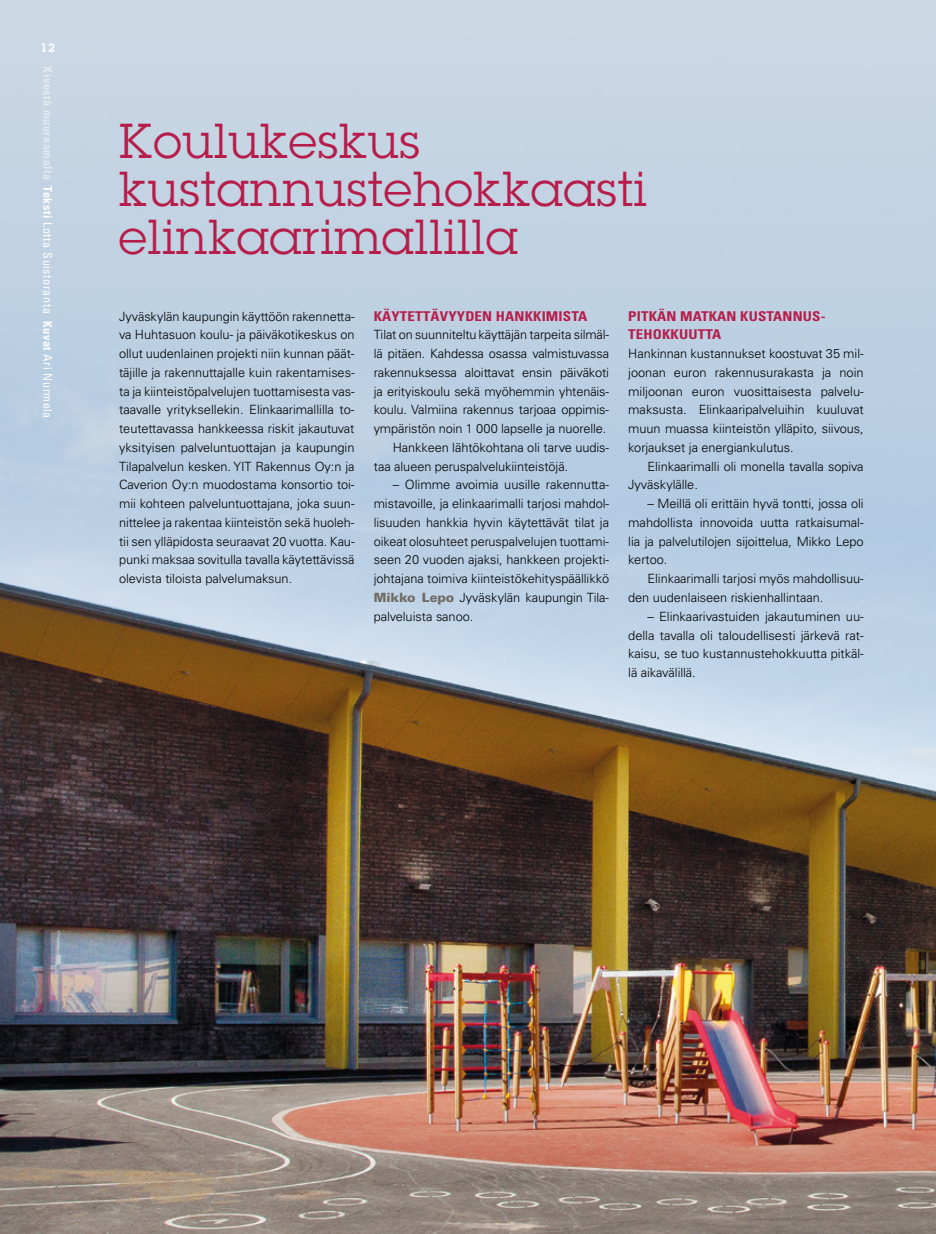
<style>
.page{position:relative;width:936px;height:1234px;background:#fff}
.page>*{position:absolute;margin:0;border:0;box-sizing:border-box;transform-origin:0 0}
.t1{font:48px/48px "Lubalin Graph LT";letter-spacing:.02em;color:#b71d4a}
.t2{font:700 condensed 13.5px/18.8px "Univers LT";letter-spacing:.01em;color:#b71d4a;scale:1.11 1}
.t3{font:300 12.75px/18.8px "Univers LT";letter-spacing:-.005em;color:#000;text-align:justify}
.t4{font:700 condensed 12px "Univers LT";letter-spacing:.05em;color:#fff}
.t5{font:600 12px "Lubalin Graph LT";color:#fff}
.s1{font-weight:400}
.s2{font-weight:900;color:#6f6b62}
</style>
<div class="page">
<img style="left:0;top:0;width:935px;height:1233px">
<p class="t5" style="left:41px;top:40px;width:16px">12</p>
<p class="t4" style="left:55px;top:66px;width:353px;rotate:90deg">KIVESTÄ MUURAAMALLA TEKSTI <span class="s1">Lotta Suistoranta</span> KUVAT <span class="s1">Ari Nurmela</span></p>
<h1 class="t1" style="left:119px;top:116px;width:529px">Koulukeskus kustannustehokkaasti elinkaarimallilla</h1>
<p class="t3" style="left:119px;top:306px;width:237px">Jyväskylän kaupungin käyttöön rakennetta&shy;va Huhtasuon koulu- ja päiväkotikeskus on ollut uudenlainen projekti niin kunnan päät&shy;täjille ja rakennuttajalle kuin rakentamises&shy;ta ja kiinteistöpalvelujen tuottamisesta vas&shy;taavalle yrityksellekin. Elinkaarimallilla to&shy;teutettavassa hankkeessa riskit jakautuvat yksityisen palveluntuottajan ja kaupungin Tilapalvelun kesken. YIT Rakennus Oy:n ja Caverion Oy:n muodostama konsortio toi&shy;mii kohteen palveluntuottajana, joka suun&shy;nittelee ja rakentaa kiinteistön sekä huoleh&shy;tii sen ylläpidosta seuraavat 20 vuotta. Kau&shy;punki maksaa sovitulla tavalla käytettävissä olevista tiloista palvelumaksun.</p>
<p class="t2" style="left:373px;top:306px;width:194px">KÄYTETTÄVYYDEN HANKKIMISTA</p>
<p class="t3" style="left:373px;top:325px;width:237px">Tilat on suunniteltu käyttäjän tarpeita silmäl-</p>
<p class="t3" style="left:373px;top:344px;width:237px">lä pitäen. Kahdessa osassa valmistuvassa</p>
<p class="t3" style="left:373px;top:363px;width:237px">rakennuksessa aloittavat ensin päiväkoti</p>
<p class="t3" style="left:373px;top:381px;width:237px">ja erityiskoulu sekä myöhemmin yhtenäis-</p>
<p class="t3" style="left:373px;top:400px;width:237px">koulu. Valmiina rakennus tarjoaa oppimis-</p>
<p class="t3" style="left:373px;top:419px;width:234px">ympäristön noin 1 000 lapselle ja nuorelle.</p>
<p class="t3" style="left:393px;top:438px;width:218px">Hankkeen lähtökohtana oli tarve uudis-</p>
<p class="t3" style="left:373px;top:456px;width:196px">taa alueen peruspalvelukiinteistöjä.</p>
<p class="t3" style="left:373px;top:475px;width:237px;text-indent:19px">– Olimme avoimia uusille rakennutta&shy;mistavoille, ja elinkaarimalli tarjosi mahdol&shy;lisuuden hankkia hyvin käytettävät tilat ja oikeat olosuhteet peruspalvelujen tuottami&shy;seen 20 vuoden ajaksi, hankkeen projekti&shy;johtajana toimiva kiinteistökehityspäällikkö <span class="s2">Mikko Lepo</span> Jyväskylän kaupungin Tila&shy;palveluista sanoo.</p>
<p class="t2" style="left:628px;top:306px;width:179px">PITKÄN MATKAN KUSTANNUS-<br>TEHOKKUUTTA</p>
<p class="t3" style="left:628px;top:344px;width:237px">Hankinnan kustannukset koostuvat 35 mil&shy;joonan euron rakennusurakasta ja noin miljoonan euron vuosittaisesta palvelu&shy;maksusta. Elinkaaripalveluihin kuuluvat muun muassa kiinteistön ylläpito, siivous, korjaukset ja energiankulutus.</p>
<p class="t3" style="left:628px;top:456px;width:237px;text-indent:19px">Elinkaarimalli oli monella tavalla sopiva<br>Jyväskylälle.</p>
<p class="t3" style="left:628px;top:494px;width:237px;text-indent:19px">– Meillä oli erittäin hyvä tontti, jossa oli mahdollista innovoida uutta ratkaisumal&shy;lia ja palvelutilojen sijoittelua, Mikko Lepo kertoo.</p>
<p class="t3" style="left:628px;top:569px;width:237px;text-indent:19px">Elinkaarimalli tarjosi myös mahdollisuu&shy;den uudenlaiseen riskienhallintaan.</p>
<p class="t3" style="left:628px;top:606px;width:237px;text-indent:19px">– Elinkaarivastuiden jakautuminen uu&shy;della tavalla oli taloudellisesti järkevä rat&shy;kaisu, se tuo kustannustehokkuutta pitkäl&shy;lä aikavälillä.</p>
</div>
